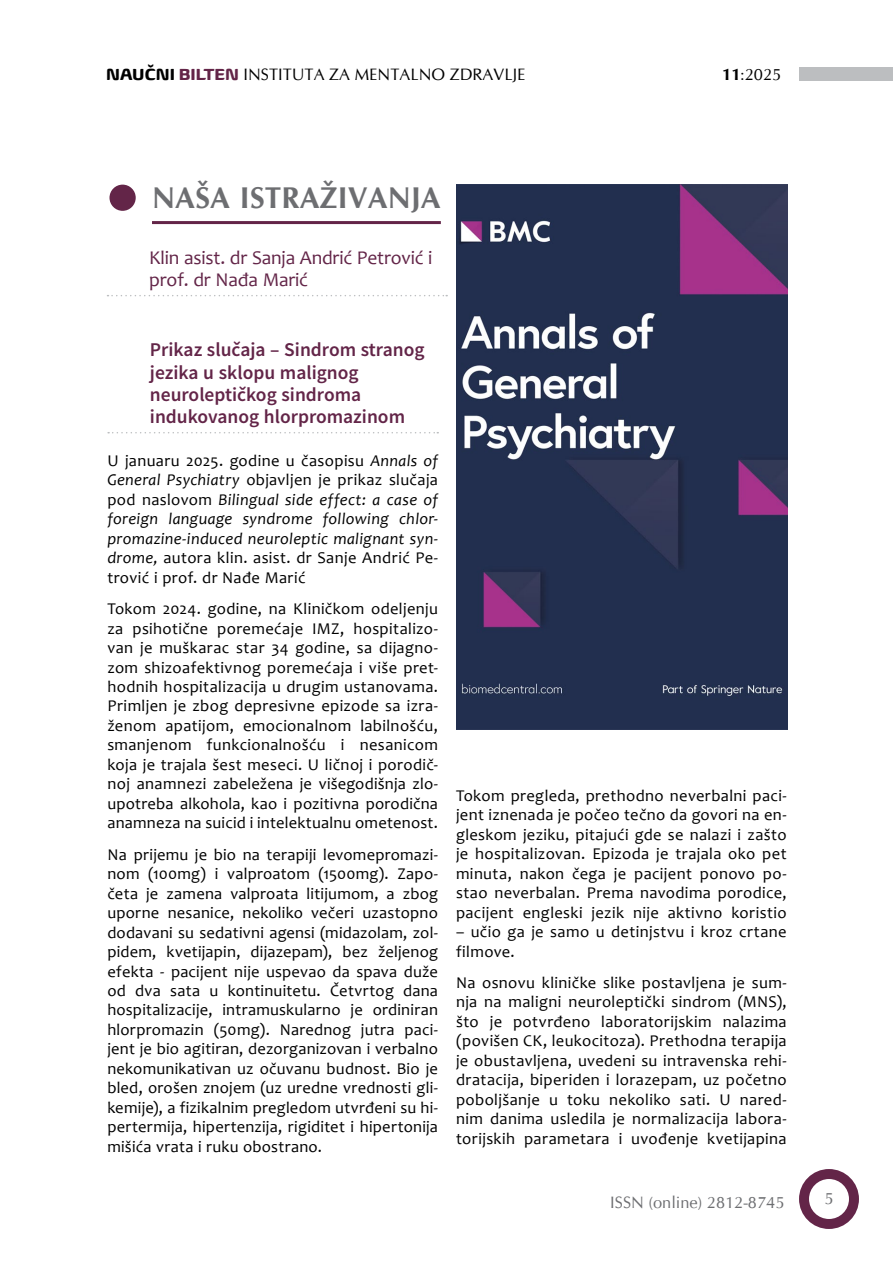
<style>
.page{position:relative;width:893px;height:1263px;background:#fff}
.page>*{position:absolute;margin:0;border:0;box-sizing:border-box;transform-origin:0 0}
.t1{font:700 30px "CG Omega";color:#6d6e71}
.t2{font:600 19.5px/22.4px "Source Sans Pro";color:#632548}
.t3{font:19.5px/22.5px "Candara";letter-spacing:-.01em;color:#632548}
.t4{font:16.5px/19.5px "Candara";letter-spacing:.02em;color:#000;text-align:justify}
.t5{font:italic 16.5px/19.5px "Candara";letter-spacing:.02em;color:#000;text-align:justify}
.t6{font:16.5px "CG Omega";color:#000}
.t7{font:16.5px "CG Omega";color:#6d6e71}
.s1{font-family:"Biome W04";font-weight:700}
.s2{font-family:"Biome W04";font-weight:700;color:#632548}
.s3{font-weight:700}
.s4{font-style:normal}
</style>
<div class="page">
<div style="left:799px;top:1169px;width:60px;height:60px;background:#632548;border-radius:50%"></div>
<div style="left:809px;top:1179px;width:40px;height:40px;background:#fff;border-radius:50%"></div>
<div style="left:799px;top:67px;width:94px;height:14px;background:#bcbec0"></div>
<hr style="left:152px;top:221px;width:289px;height:3px;background:#632548">
<div style="left:109px;top:185px;width:27px;height:26px;background:#632548;border-radius:50%"></div>
<svg style="left:107px;top:295px;width:340px;height:1px"></svg>
<img style="left:456px;top:185px;width:332px;height:544px">
<svg style="left:108px;top:432px;width:330px;height:1px"></svg>
<p class="t6" style="left:106px;top:65px;width:421px"><span class="s1">NAUČNI</span> <span class="s2">BILTEN</span> INSTITUTA ZA MENTALNO ZDRAVLJE</p>
<p class="t6" style="left:722px;top:65px;width:61px"><span class="s3">11</span>:2025</p>
<h1 class="t1" style="left:152px;top:179px;width:290px">NAŠA ISTRAŽIVANJA</h1>
<p class="t3" style="left:149px;top:246px;width:285px">Klin asist. dr Sanja Andrić Petrović i prof. dr Nađa Marić</p>
<p class="t2" style="left:150px;top:338px;width:276px">Prikaz slučaja – Sindrom stranog jezika u sklopu malignog neuroleptičkog sindroma indukovanog hlorpromazinom</p>
<p class="t5" style="left:107px;top:451px;width:332px"><span class="s4">U januaru 2025. godine u časopisu</span> Annals of General Psychiatry <span class="s4">objavljen je prikaz slučaja pod naslovom</span> Bilingual side effect: a case of foreign language syndrome following chlor&shy;promazine-induced neuroleptic malignant syn&shy;drome, <span class="s4">autora klin. asist. dr Sanje Andrić Pe&shy;trović i prof. dr Nađe Marić</span></p>
<p class="t4" style="left:107px;top:599px;width:332px">Tokom 2024. godine, na Kliničkom odeljenju za psihotične poremećaje IMZ, hospitalizo&shy;van je muškarac star 34 godine, sa dijagno&shy;zom shizoafektivnog poremećaja i više pret&shy;hodnih hospitalizacija u drugim ustanovama.<br>Primljen je zbog depresivne epizode sa izra&shy;ženom apatijom, emocionalnom labilnošću, smanjenom funkcionalnošću i nesanicom koja je trajala šest meseci. U ličnoj i porodič&shy;noj anamnezi zabeležena je višegodišnja zlo&shy;upotreba alkohola, kao i pozitivna porodična anamneza na suicid i intelektualnu ometenost.</p>
<p class="t4" style="left:107px;top:844px;width:332px">Na prijemu je bio na terapiji levomepromazi&shy;nom (100mg) i valproatom (1500mg). Zapo&shy;četa je zamena valproata litijumom, a zbog uporne nesanice, nekoliko večeri uzastopno dodavani su sedativni agensi (midazolam, zol&shy;pidem, kvetijapin, dijazepam), bez željenog efekta - pacijent nije uspevao da spava duže od dva sata u kontinuitetu. Četvrtog dana hospitalizacije, intramuskularno je ordiniran hlorpromazin (50mg). Narednog jutra paci&shy;jent je bio agitiran, dezorganizovan i verbalno nekomunikativan uz očuvanu budnost. Bio je bled, orošen znojem (uz uredne vrednosti gli&shy;kemije), a fizikalnim pregledom utvrđeni su hi&shy;pertermija, hipertenzija, rigiditet i hipertonija mišića vrata i ruku obostrano.</p>
<p class="t4" style="left:456px;top:785px;width:332px">Tokom pregleda, prethodno neverbalni paci&shy;jent iznenada je počeo tečno da govori na en&shy;gleskom jeziku, pitajući gde se nalazi i zašto je hospitalizovan. Epizoda je trajala oko pet minuta, nakon čega je pacijent ponovo po&shy;stao neverbalan. Prema navodima porodice, pacijent engleski jezik nije aktivno koristio</p>
<p class="t4" style="left:456px;top:922px;width:332px">– učio ga je samo u detinjstvu i kroz crtane filmove.</p>
<p class="t4" style="left:456px;top:973px;width:332px">Na osnovu kliničke slike postavljena je sum&shy;nja na maligni neuroleptički sindrom (MNS), što je potvrđeno laboratorijskim nalazima (povišen CK, leukocitoza). Prethodna terapija je obustavljena, uvedeni su intravenska rehi&shy;dratacija, biperiden i lorazepam, uz početno poboljšanje u toku nekoliko sati. U nared&shy;nim danima usledila je normalizacija labora&shy;torijskih parametara i uvođenje kvetijapina</p>
<p class="t7" style="left:610px;top:1193px;width:176px">ISSN (online) 2812-8745</p>
<p class="t7" style="left:824px;top:1188px;width:11px">5</p>
</div>
